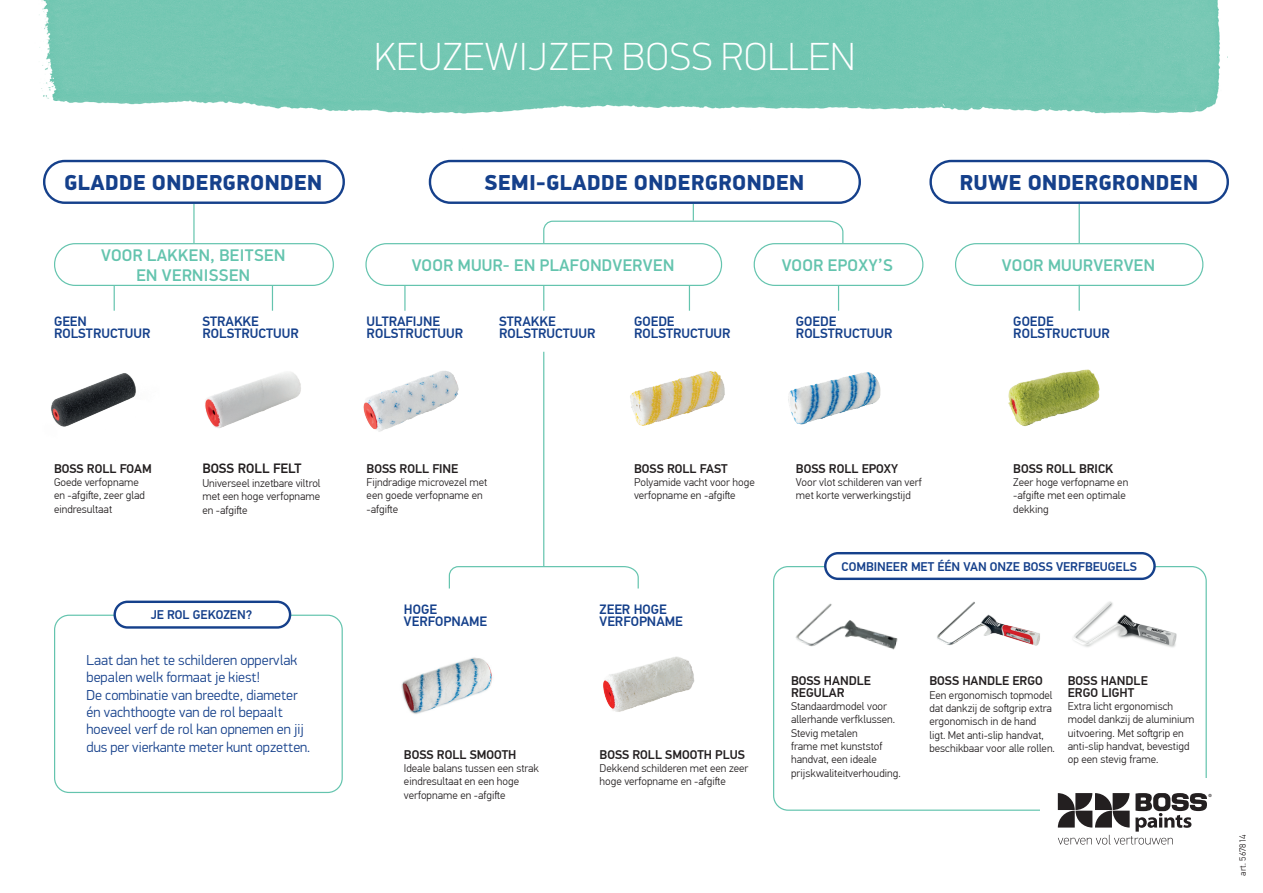
<style>
.page{position:relative;width:1263px;height:893px;background:#fff}
.page>*{position:absolute;margin:0;border:0;box-sizing:border-box;transform-origin:0 0}
.t1{font:100 39.3px "PFDIN Display Pro";letter-spacing:.02em;color:#fff}
.t2{font:900 21.75px "PFDIN Display Pro";letter-spacing:.02em;color:#15408b}
.t3{font:500 16.95px/20.2px "PFDIN Display Pro";letter-spacing:.02em;color:#64c4ae;text-align:center}
.t4{font:300 14.55px/17.4px "PFDIN Display Pro";color:#15408b}
.t5{font:500 13.5px/12.1px "PF Din Text Pro";color:#15408b}
.t6{font:500 13.5px "PF Din Text Pro";color:#231f20}
.t7{font:500 12.6px/11.2px "PF Din Text Pro";color:#231f20}
.t8{font:500 12.6px "PF Din Text Pro";color:#15408b}
.t9{font:300 11.1px/13.4px "PF Din Text Pro";color:#231f20}
.t10{font:300 9px "PF Din Text Pro";letter-spacing:.015em;color:#231f20}
</style>
<div class="page">
<img style="left:39px;top:0;width:1189px;height:114px">
<img style="left:205px;top:372px;width:96px;height:56px">
<img style="left:51px;top:373px;width:85px;height:54px">
<img style="left:363px;top:371px;width:96px;height:61px">
<img style="left:788px;top:372px;width:93px;height:53px">
<img style="left:630px;top:371px;width:95px;height:55px">
<img style="left:1008px;top:369px;width:92px;height:57px">
<img style="left:603px;top:656px;width:92px;height:56px">
<img style="left:401px;top:657px;width:91px;height:57px">
<img style="left:937px;top:601px;width:103px;height:45px">
<img style="left:1074px;top:601px;width:103px;height:47px">
<img style="left:795px;top:603px;width:103px;height:47px">
<svg style="left:448px;top:565px;width:191px;height:24px"></svg>
<svg style="left:543px;top:204px;width:301px;height:40px"></svg>
<svg style="left:272px;top:286px;width:1px;height:25px"></svg>
<svg style="left:404px;top:286px;width:1px;height:25px"></svg>
<svg style="left:543px;top:286px;width:1px;height:25px"></svg>
<hr style="left:543px;top:352px;width:1px;height:214px;background:#64c4ae">
<svg style="left:689px;top:286px;width:1px;height:25px"></svg>
<svg style="left:838px;top:286px;width:1px;height:25px"></svg>
<hr style="left:1078px;top:285px;width:2px;height:26px;background:#64c4ae">
<svg style="left:114px;top:286px;width:1px;height:25px"></svg>
<hr style="left:1078px;top:204px;width:2px;height:39px;background:#64c4ae">
<hr style="left:193px;top:204px;width:2px;height:39px;background:#64c4ae">
<div style="left:54px;top:615px;width:289px;height:178px;border:1px solid #64c4ae;border-radius:14px"></div>
<div style="left:43px;top:160px;width:302px;height:44px;border:2px solid #15408b;border-radius:21px"></div>
<div style="left:929px;top:160px;width:300px;height:44px;border:2px solid #15408b;border-radius:21px"></div>
<div style="left:54px;top:243px;width:280px;height:43px;border:1px solid #64c4ae;border-radius:21px"></div>
<div style="left:365px;top:243px;width:357px;height:43px;border:1px solid #64c4ae;border-radius:21px"></div>
<div style="left:429px;top:160px;width:432px;height:44px;border:2px solid #15408b;border-radius:21px"></div>
<div style="left:754px;top:243px;width:169px;height:43px;border:1px solid #64c4ae;border-radius:21px"></div>
<div style="left:955px;top:243px;width:248px;height:43px;border:1px solid #64c4ae;border-radius:21px"></div>
<div style="left:115px;top:602px;width:175px;height:25px;background:#fff;border-radius:13px"></div>
<div style="left:113px;top:601px;width:178px;height:28px;border:2px solid #15408b;border-radius:13px"></div>
<div style="left:824px;top:552px;width:332px;height:28px;border:2px solid #15408b;border-radius:13px"></div>
<svg style="left:1058px;top:793px;width:153px;height:51px"></svg>
<h1 class="t1" style="left:375px;top:34px;width:482px">KEUZEWIJZER BOSS ROLLEN</h1>
<h2 class="t2" style="left:64px;top:169px;width:260px">GLADDE ONDERGRONDEN</h2>
<h2 class="t2" style="left:960px;top:169px;width:240px">RUWE ONDERGRONDEN</h2>
<h2 class="t2" style="left:484px;top:169px;width:322px">SEMI-GLADDE ONDERGRONDEN</h2>
<h3 class="t3" style="left:101px;top:245px;width:186px">VOOR LAKKEN, BEITSEN<br>EN VERNISSEN</h3>
<h3 class="t3" style="left:412px;top:255px;width:264px">VOOR MUUR- EN PLAFONDVERVEN</h3>
<h3 class="t3" style="left:782px;top:255px;width:113px">VOOR EPOXY’S</h3>
<h3 class="t3" style="left:1002px;top:255px;width:155px">VOOR MUURVERVEN</h3>
<p class="t5" style="left:202px;top:316px;width:98px">STRAKKE<br>ROLSTRUCTUUR</p>
<p class="t5" style="left:499px;top:316px;width:98px">STRAKKE<br>ROLSTRUCTUUR</p>
<p class="t5" style="left:54px;top:316px;width:98px">GEEN<br>ROLSTRUCTUUR</p>
<p class="t5" style="left:367px;top:316px;width:98px">ULTRAFIJNE<br>ROLSTRUCTUUR</p>
<p class="t5" style="left:796px;top:316px;width:98px">GOEDE<br>ROLSTRUCTUUR</p>
<p class="t5" style="left:1013px;top:316px;width:98px">GOEDE<br>ROLSTRUCTUUR</p>
<p class="t5" style="left:634px;top:316px;width:98px">GOEDE<br>ROLSTRUCTUUR</p>
<p class="t7" style="left:54px;top:463px;width:99px">BOSS ROLL FOAM</p>
<p class="t9" style="left:54px;top:476px;width:92px">Goede verfopname en -afgifte, zeer glad eindresultaat</p>
<p class="t6" style="left:202px;top:461px;width:101px">BOSS ROLL FELT</p>
<p class="t9" style="left:202px;top:476px;width:120px;text-align:justify">Universeel inzetbare viltrol met een hoge verfopname en -afgifte</p>
<p class="t8" style="left:151px;top:607px;width:103px">JE ROL GEKOZEN?</p>
<h3 class="t4" style="left:87px;top:651px;width:225px">Laat dan het te schilderen oppervlak bepalen welk formaat je kiest!<br>De combinatie van breedte, diameter én vachthoogte van de rol bepaalt hoeveel verf de rol kan opnemen en jij dus per vierkante meter kunt opzetten.</h3>
<p class="t7" style="left:367px;top:463px;width:93px">BOSS ROLL FINE</p>
<p class="t9" style="left:367px;top:476px;width:122px">Fijndradige microvezel met een goede verfopname en -afgifte</p>
<p class="t7" style="left:634px;top:463px;width:95px">BOSS ROLL FAST</p>
<p class="t9" style="left:634px;top:476px;width:122px">Polyamide vacht voor hoge verfopname en -afgifte</p>
<p class="t5" style="left:404px;top:603px;width:85px">HOGE<br>VERFOPNAME</p>
<p class="t5" style="left:600px;top:603px;width:85px">ZEER HOGE<br>VERFOPNAME</p>
<p class="t7" style="left:404px;top:749px;width:114px">BOSS ROLL SMOOTH</p>
<p class="t9" style="left:404px;top:762px;width:137px">Ideale balans tussen een strak eindresultaat en een hoge verfopname en -afgifte</p>
<p class="t7" style="left:600px;top:749px;width:147px">BOSS ROLL SMOOTH PLUS</p>
<p class="t9" style="left:600px;top:762px;width:150px">Dekkend schilderen met een zeer hoge verfopname en -afgifte</p>
<p class="t7" style="left:796px;top:463px;width:104px">BOSS ROLL EPOXY</p>
<p class="t9" style="left:796px;top:476px;width:127px">Voor vlot schilderen van verf met korte verwerkingstijd</p>
<p class="t7" style="left:1013px;top:463px;width:101px">BOSS ROLL BRICK</p>
<p class="t9" style="left:1013px;top:476px;width:116px">Zeer hoge verfopname en -afgifte met een optimale dekking</p>
<p class="t8" style="left:841px;top:559px;width:297px">COMBINEER MET ÉÉN VAN ONZE BOSS VERFBEUGELS</p>
<p class="t7" style="left:791px;top:675px;width:81px">BOSS HANDLE<br>REGULAR</p>
<p class="t9" style="left:791px;top:700px;width:111px">Standaardmodel voor allerhande verfklussen.<br>Stevig metalen<br>frame met kunststof handvat, een ideale prijskwaliteitverhouding.</p>
<p class="t7" style="left:929px;top:675px;width:115px">BOSS HANDLE ERGO</p>
<p class="t9" style="left:929px;top:688px;width:127px">Een ergonomisch topmodel dat dankzij de softgrip extra ergonomisch in de hand ligt. Met anti-slip handvat, beschikbaar voor alle rollen.</p>
<p class="t7" style="left:1068px;top:675px;width:81px">BOSS HANDLE<br>ERGO LIGHT</p>
<p class="t9" style="left:1068px;top:700px;width:128px">Extra licht ergonomisch model dankzij de aluminium uitvoering. Met softgrip en anti-slip handvat, bevestigd op een stevig frame.</p>
<p class="t10" style="left:1238px;top:876px;width:42px;rotate:-90deg">art. 567814</p>
</div>
